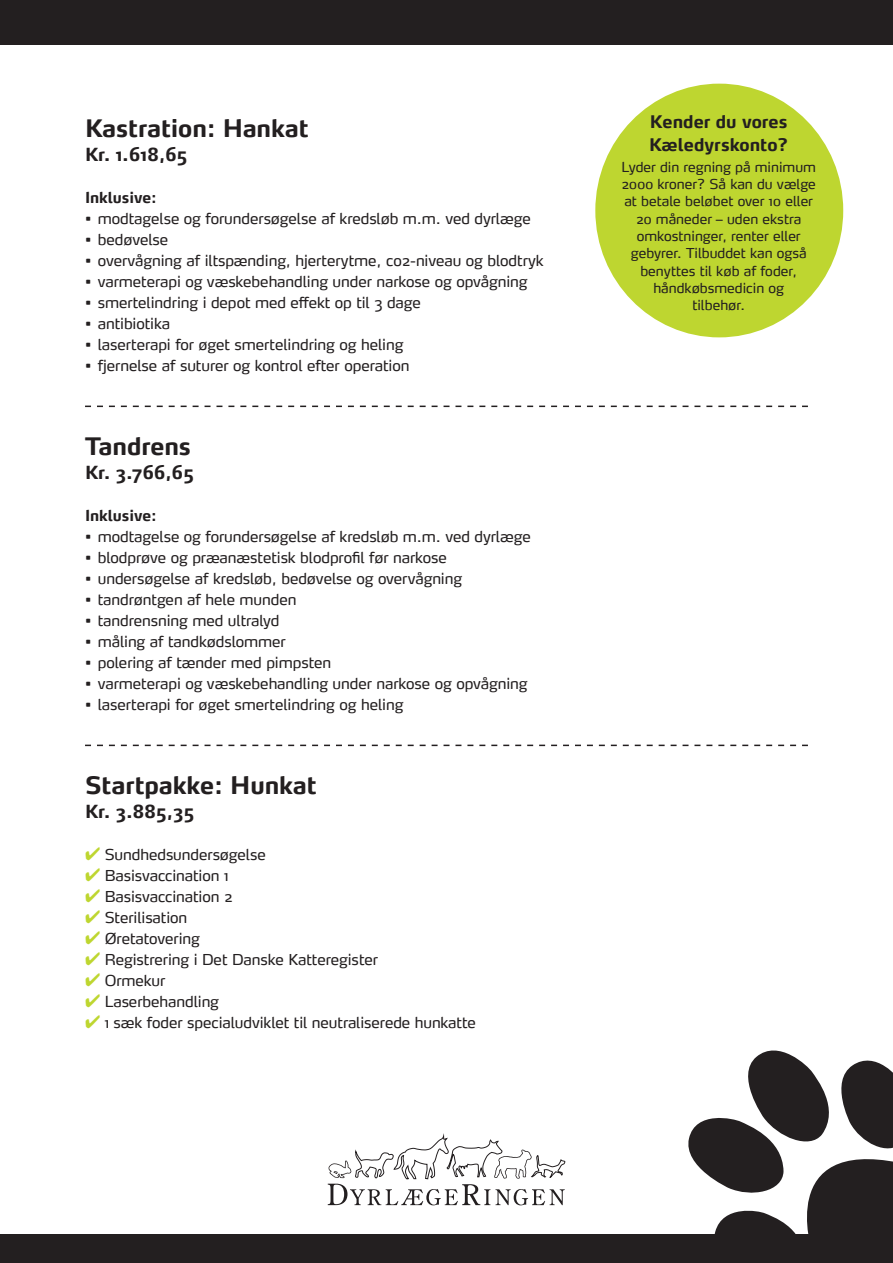
<style>
.page{position:relative;width:893px;height:1263px;background:#fff}
.page>*{position:absolute;margin:0;border:0;box-sizing:border-box;transform-origin:0 0}
.t1{font:700 24px "Max";letter-spacing:-.005em;color:#231f20}
.t2{font:700 18px "Max";letter-spacing:.01em;color:#231f20}
.t3{font:700 17.4px/22.4px "Max";color:#231f20}
.t4{font:15px "Max";letter-spacing:-.005em;color:#231f20}
.t5{font:700 15px "Max";letter-spacing:-.005em;color:#231f20}
.t6{font:13.65px/17.4px "Max";color:#231f20;text-align:center}
.s1{color:#bed630}
</style>
<div class="page">
<svg style="left:85px;top:406px;width:723px;height:1px"></svg>
<svg style="left:85px;top:745px;width:723px;height:1px"></svg>
<svg style="left:328px;top:1133px;width:237px;height:72px"></svg>
<div style="left:0;top:0;width:893px;height:45px;background:#231f20"></div>
<div style="left:0;top:1234px;width:893px;height:29px;background:#231f20"></div>
<svg style="left:688px;top:1050px;width:205px;height:184px"></svg>
<div style="left:595px;top:84px;width:248px;height:253px;background:#bed630;border-radius:50%"></div>
<h1 class="t1" style="left:85px;top:117px;width:225px">Kastration: Hankat</h1>
<p class="t2" style="left:85px;top:146px;width:104px">Kr. 1.618,65</p>
<p class="t5" style="left:85px;top:190px;width:73px">Inklusive:</p>
<p class="t4" style="left:85px;top:211px;width:447px">• modtagelse og forundersøgelse af kredsløb m.m. ved dyrlæge</p>
<p class="t4" style="left:85px;top:232px;width:85px">• bedøvelse</p>
<p class="t4" style="left:85px;top:253px;width:460px">• overvågning af iltspænding, hjerterytme, co2-niveau og blodtryk</p>
<p class="t4" style="left:85px;top:274px;width:444px">• varmeterapi og væskebehandling under narkose og opvågning</p>
<p class="t4" style="left:85px;top:295px;width:337px">• smertelindring i depot med effekt op til 3 dage</p>
<p class="t4" style="left:85px;top:316px;width:87px">• antibiotika</p>
<p class="t4" style="left:85px;top:337px;width:320px">• laserterapi for øget smertelindring og heling</p>
<p class="t4" style="left:85px;top:358px;width:326px">• fjernelse af suturer og kontrol efter operation</p>
<h1 class="t1" style="left:85px;top:435px;width:107px">Tandrens</h1>
<p class="t2" style="left:85px;top:464px;width:110px">Kr. 3.766,65</p>
<p class="t5" style="left:85px;top:508px;width:73px">Inklusive:</p>
<p class="t4" style="left:85px;top:529px;width:447px">• modtagelse og forundersøgelse af kredsløb m.m. ved dyrlæge</p>
<p class="t4" style="left:85px;top:550px;width:363px">• blodprøve og præanæstetisk blodprofil før narkose</p>
<p class="t4" style="left:85px;top:571px;width:379px">• undersøgelse af kredsløb, bedøvelse og overvågning</p>
<p class="t4" style="left:85px;top:592px;width:213px">• tandrøntgen af hele munden</p>
<p class="t4" style="left:85px;top:613px;width:196px">• tandrensning med ultralyd</p>
<p class="t4" style="left:85px;top:634px;width:202px">• måling af tandkødslommer</p>
<p class="t4" style="left:85px;top:655px;width:248px">• polering af tænder med pimpsten</p>
<p class="t4" style="left:85px;top:676px;width:444px">• varmeterapi og væskebehandling under narkose og opvågning</p>
<p class="t4" style="left:85px;top:697px;width:320px">• laserterapi for øget smertelindring og heling</p>
<h1 class="t1" style="left:85px;top:774px;width:233px">Startpakke: Hunkat</h1>
<p class="t2" style="left:85px;top:803px;width:111px">Kr. 3.885,35</p>
<p class="t4" style="left:85px;top:847px;width:182px"><span class="s1">✔</span> Sundhedsundersøgelse</p>
<p class="t4" style="left:85px;top:868px;width:145px"><span class="s1">✔</span> Basisvaccination 1</p>
<p class="t4" style="left:85px;top:889px;width:149px"><span class="s1">✔</span> Basisvaccination 2</p>
<p class="t4" style="left:85px;top:910px;width:104px"><span class="s1">✔</span> Sterilisation</p>
<p class="t4" style="left:85px;top:931px;width:116px"><span class="s1">✔</span> Øretatovering</p>
<p class="t4" style="left:85px;top:952px;width:294px"><span class="s1">✔</span> Registrering i Det Danske Katteregister</p>
<p class="t4" style="left:85px;top:973px;width:82px"><span class="s1">✔</span> Ormekur</p>
<p class="t4" style="left:85px;top:994px;width:135px"><span class="s1">✔</span> Laserbehandling</p>
<p class="t4" style="left:85px;top:1015px;width:392px"><span class="s1">✔</span> 1 sæk foder specialudviklet til neutraliserede hunkatte</p>
<p class="t3" style="left:649px;top:112px;width:141px">Kender du vores<br>Kæledyrskonto?</p>
<p class="t6" style="left:621px;top:159px;width:196px">Lyder din regning på minimum<br>2000 kroner? Så kan du vælge at betale beløbet over 10 eller<br>20 måneder – uden ekstra omkostninger, renter eller gebyrer. Tilbuddet kan også benyttes til køb af foder, håndkøbsmedicin og<br>tilbehør.</p>
</div>
